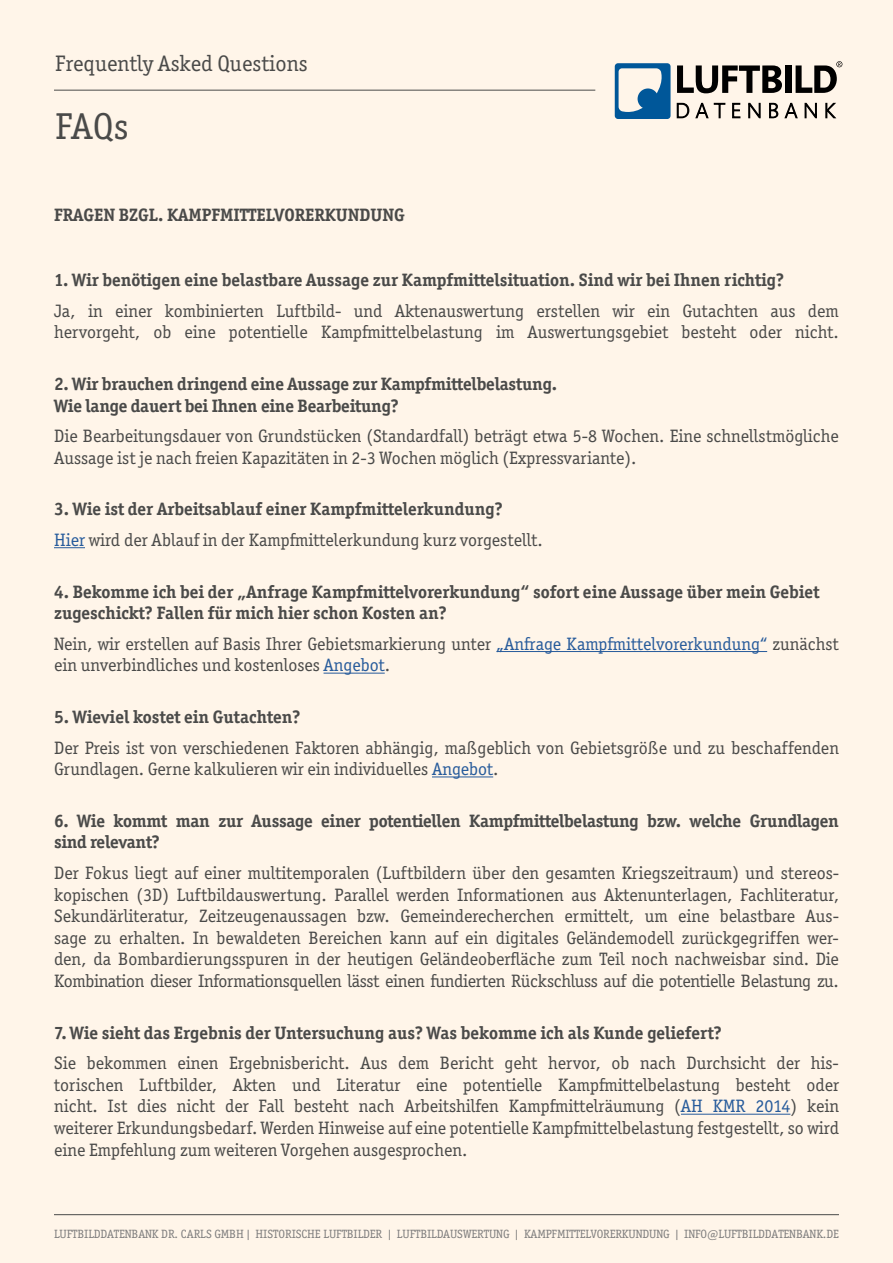
<style>
.page{position:relative;width:893px;height:1263px;background:#fff5e9}
.page>*{position:absolute;margin:0;border:0;box-sizing:border-box;transform-origin:0 0}
.t1{font:37.5px "Officina Ser ITC Std";color:#4a4a49}
.t2{font:22.5px "Officina Ser ITC Std";color:#4a4a49}
.t3{font:18px/21.6px "Officina Ser ITC Std";color:#4a4a49}
.t4{font:700 18px/21.6px "Officina Ser ITC Std";color:#4a4a49}
.t5{font:12px "Officina Ser ITC Std";letter-spacing:-.01em;color:#7f7e7e}
.s1{font-weight:700}
.s2{color:#275b9b}
</style>
<div class="page">
<hr style="left:54px;top:90px;width:541px;height:1px;background:#4a4a49">
<hr style="left:54px;top:547px;width:31px;height:1px;background:#275b9b">
<hr style="left:496px;top:651px;width:271px;height:1px;background:#275b9b">
<hr style="left:324px;top:673px;width:61px;height:1px;background:#275b9b">
<hr style="left:432px;top:776px;width:61px;height:1px;background:#275b9b">
<hr style="left:681px;top:1114px;width:109px;height:1px;background:#275b9b">
<hr style="left:54px;top:1214px;width:785px;height:1px;background:#4a4a49">
<div style="left:615px;top:63px;width:55px;height:56px;background:linear-gradient(to right,#005799,#005799);border-radius:3px"></div>
<svg style="left:619px;top:68px;width:47px;height:48px"></svg>
<div style="left:638px;top:88px;width:20px;height:21px;background:#005799;border-radius:50%"></div>
<svg style="left:677px;top:65px;width:105px;height:28px"></svg>
<div style="left:785px;top:65px;width:6px;height:28px;background:#000"></div>
<svg style="left:677px;top:103px;width:12px;height:15px"></svg>
<svg style="left:696px;top:103px;width:12px;height:15px"></svg>
<svg style="left:714px;top:103px;width:11px;height:15px"></svg>
<svg style="left:732px;top:103px;width:8px;height:15px"></svg>
<svg style="left:748px;top:103px;width:12px;height:15px"></svg>
<svg style="left:769px;top:103px;width:9px;height:15px"></svg>
<svg style="left:785px;top:103px;width:12px;height:15px"></svg>
<svg style="left:805px;top:103px;width:12px;height:15px"></svg>
<svg style="left:826px;top:103px;width:10px;height:15px"></svg>
<svg style="left:796px;top:61px;width:46px;height:32px"></svg>
<p class="t2" style="left:55px;top:51px;width:254px">Frequently Asked Questions</p>
<h1 class="t1" style="left:55px;top:105px;width:75px">FAQs</h1>
<p class="t4" style="left:54px;top:204px;width:352px">FRAGEN BZGL. KAMPFMITTELVORERKUNDUNG</p>
<p class="t4" style="left:54px;top:269px;width:732px">1. Wir benötigen eine belastbare Aussage zur Kampfmittelsituation. Sind wir bei Ihnen richtig?</p>
<p class="t3" style="left:54px;top:300px;width:786px">Ja, in einer kombinierten Luftbild- und Aktenauswertung erstellen wir ein Gutachten aus dem hervorgeht, ob eine potentielle Kampfmittelbelastung im Auswertungsgebiet besteht oder nicht.</p>
<p class="t4" style="left:54px;top:373px;width:505px">2. Wir brauchen dringend eine Aussage zur Kampfmittelbelastung.<br>Wie lange dauert bei Ihnen eine Bearbeitung?</p>
<p class="t3" style="left:54px;top:425px;width:786px">Die Bearbeitungsdauer von Grundstücken (Standardfall) beträgt etwa 5-8 Wochen. Eine schnellstmögliche<br>Aussage ist je nach freien Kapazitäten in 2-3 Wochen möglich (Expressvariante).</p>
<p class="t3" style="left:54px;top:494px;width:490px;line-height:30.6px"><span class="s1">3. Wie ist der Arbeitsablauf einer Kampfmittelerkundung?<br></span><span class="s2">Hier</span> wird der Ablauf in der Kampfmittelerkundung kurz vorgestellt.</p>
<p class="t4" style="left:54px;top:580px;width:767px">4. Bekomme ich bei der „Anfrage Kampfmittelvorerkundung“ sofort eine Aussage über mein Gebiet zugeschickt? Fallen für mich hier schon Kosten an?</p>
<p class="t3" style="left:54px;top:633px;width:786px">Nein, wir erstellen auf Basis Ihrer Gebietsmarkierung unter <span class="s2">„Anfrage Kampfmittelvorerkundung“</span> zunächst ein unverbindliches und kostenloses <span class="s2">Angebot</span>.</p>
<p class="t4" style="left:54px;top:706px;width:248px">5. Wieviel kostet ein Gutachten?</p>
<p class="t3" style="left:54px;top:737px;width:786px">Der Preis ist von verschiedenen Faktoren abhängig, maßgeblich von Gebietsgröße und zu beschaffenden<br>Grundlagen. Gerne kalkulieren wir ein individuelles <span class="s2">Angebot</span>.</p>
<p class="t4" style="left:54px;top:810px;width:786px">6. Wie kommt man zur Aussage einer potentiellen Kampfmittelbelastung bzw. welche Grundlagen sind relevant?</p>
<p class="t3" style="left:54px;top:862px;width:786px;text-align:justify">Der Fokus liegt auf einer multitemporalen (Luftbildern über den gesamten Kriegszeitraum) und stereos&shy;kopischen (3D) Luftbildauswertung. Parallel werden Informationen aus Aktenunterlagen, Fachliteratur, Sekundärliteratur, Zeitzeugenaussagen bzw. Gemeinderecherchen ermittelt, um eine belastbare Aus&shy;sage zu erhalten. In bewaldeten Bereichen kann auf ein digitales Geländemodell zurückgegriffen wer&shy;den, da Bombardierungsspuren in der heutigen Geländeoberfläche zum Teil noch nachweisbar sind. Die Kombination dieser Informationsquellen lässt einen fundierten Rückschluss auf die potentielle Belastung zu.</p>
<p class="t4" style="left:54px;top:1021px;width:669px">7. Wie sieht das Ergebnis der Untersuchung aus? Was bekomme ich als Kunde geliefert?</p>
<p class="t3" style="left:54px;top:1052px;width:786px;text-align:justify">Sie bekommen einen Ergebnisbericht. Aus dem Bericht geht hervor, ob nach Durchsicht der his&shy;torischen Luftbilder, Akten und Literatur eine potentielle Kampfmittelbelastung besteht oder nicht. Ist dies nicht der Fall besteht nach Arbeitshilfen Kampfmittelräumung (<span class="s2">AH KMR 2014</span>) kein weiterer Erkundungsbedarf. Werden Hinweise auf eine potentielle Kampfmittelbelastung festgestellt, so wird eine Empfehlung zum weiteren Vorgehen ausgesprochen.</p>
<p class="t5" style="left:54px;top:1227px;width:786px">LUFTBILDDATENBANK DR. CARLS GMBH | HISTORISCHE LUFTBILDER | LUFTBILDAUSWERTUNG | KAMPFMITTELVORERKUNDUNG | INFO@LUFTBILDDATENBANK.DE</p>
</div>
